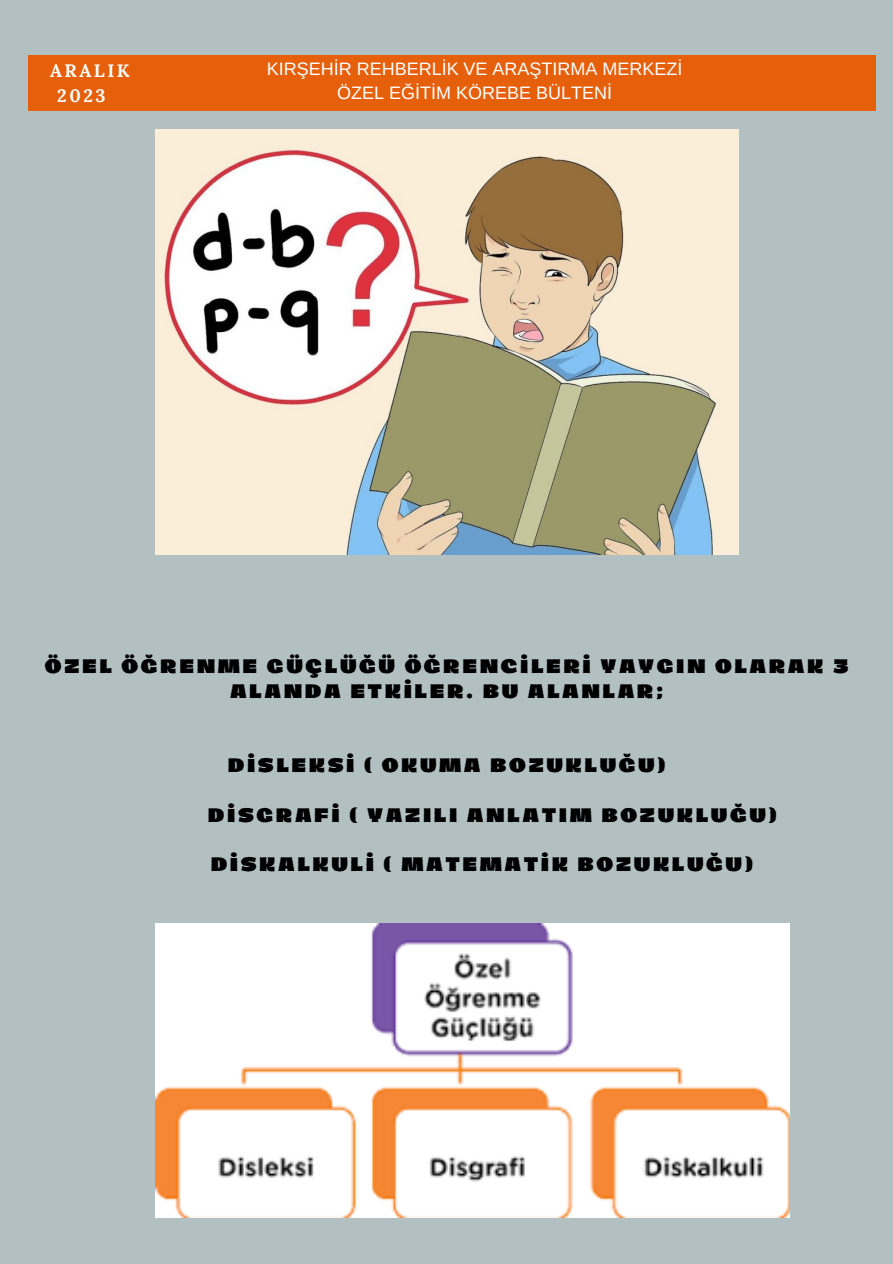
<style>
.page{position:relative;width:893px;height:1264px;background:#fff}
.page>*{position:absolute;margin:0;border:0;box-sizing:border-box;transform-origin:0 0}
.t1{font:900 18px/24.8px "Dingos Stamp";letter-spacing:.14em;color:#000;text-align:center}
.t2{font:18px "Arimo";color:#fff}
.t3{font:700 18px "Lora";letter-spacing:.14em;color:#fffffe}
</style>
<div class="page">
<div style="left:0;top:0;width:892px;height:1263px;background:#b2c0c1"></div>
<div style="left:28px;top:55px;width:847px;height:55px;background:#e65f0b"></div>
<img style="left:155px;top:129px;width:583px;height:426px">
<img style="left:155px;top:923px;width:634px;height:294px">
<p class="t3" style="left:50px;top:59px;width:81px">ARALIK</p>
<p class="t3" style="left:57px;top:84px;width:50px">2023</p>
<p class="t2" style="left:267px;top:58px;width:417px">KIRŞEHİR REHBERLİK VE ARAŞTIRMA MERKEZİ</p>
<p class="t2" style="left:337px;top:83px;width:276px">ÖZEL EĞİTİM KÖREBE BÜLTENİ</p>
<p class="t1" style="left:45px;top:655px;width:805px">ÖZEL ÖĞRENME GÜÇLÜĞÜ ÖĞRENCİLERİ YAYGIN OLARAK 3<br>ALANDA ETKİLER. BU ALANLAR;</p>
<p class="t1" style="left:228px;top:754px;width:439px">DİSLEKSİ ( OKUMA BOZUKLUĞU)</p>
<p class="t1" style="left:208px;top:804px;width:570px">DİSGRAFİ ( YAZILI ANLATIM BOZUKLUĞU)</p>
<p class="t1" style="left:211px;top:853px;width:543px">DİSKALKULİ ( MATEMATİK BOZUKLUĞU)</p>
</div>
